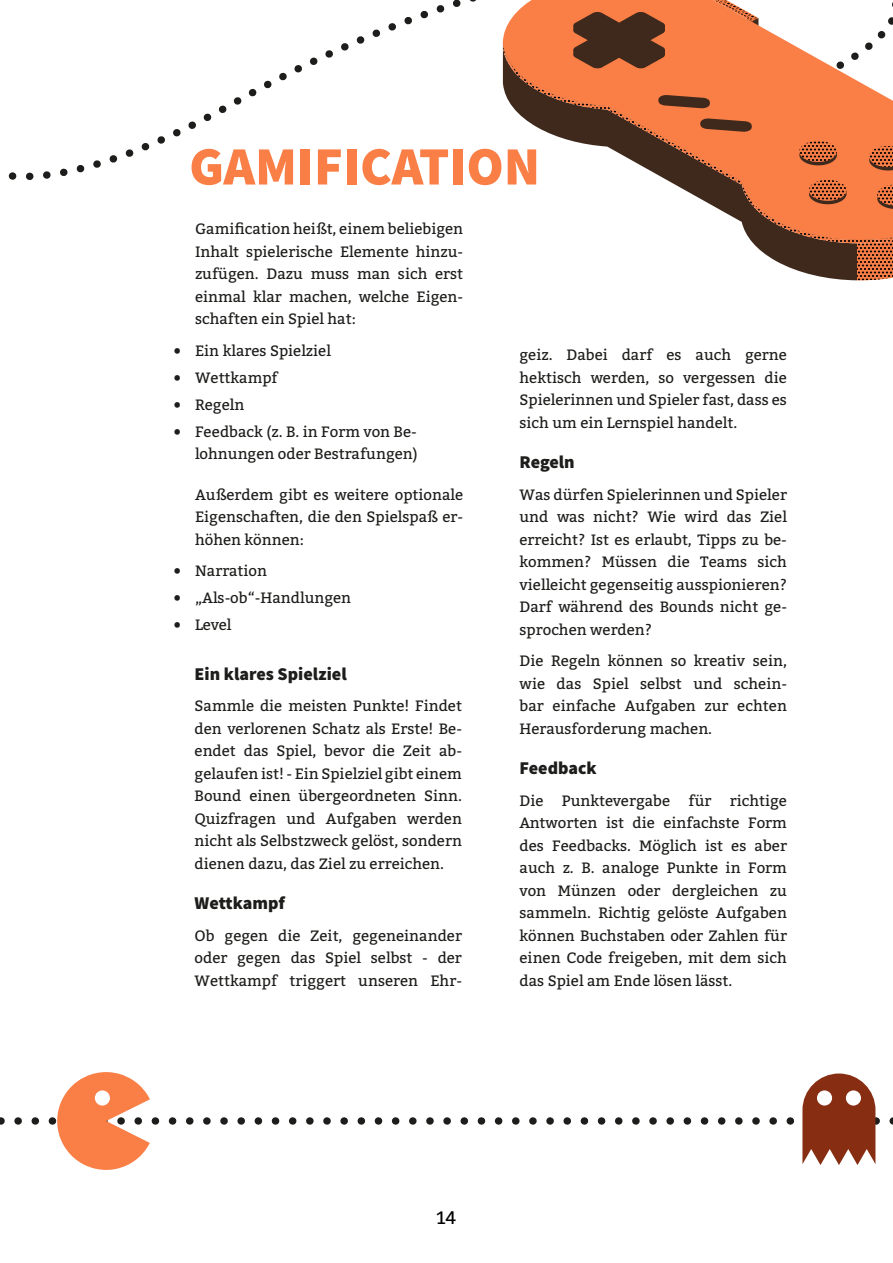
<style>
.page{position:relative;width:893px;height:1263px;background:#fff}
.page>*{position:absolute;margin:0;border:0;box-sizing:border-box;transform-origin:0 0}
.t1{font:900 54px "Source Sans Pro";color:#fa7f47}
.t2{font:900 18px "Source Sans Pro";color:#1d1d1b}
.t3{font:18px "Bitter";color:#000}
.t4{font:15px/22.5px "Bitter";color:#1d1d1b;text-align:justify}
.s1{font-family:"Source Sans Pro";font-weight:900;font-size:19.5px}
</style>
<div class="page">
<svg style="left:8px;top:0;width:495px;height:180px"></svg>
<svg style="left:754px;top:244px;width:103px;height:36px;fill:#3f291c"></svg>
<svg style="left:503px;top:0;width:390px;height:240px;fill:#fa7f47"></svg>
<svg style="left:797px;top:140px;width:42px;height:26px"></svg>
<svg style="left:857px;top:127px;width:36px;height:154px;background:#dd7140"></svg>
<svg style="left:807px;top:179px;width:41px;height:26px"></svg>
<svg style="left:658px;top:95px;width:52px;height:14px"></svg>
<svg style="left:700px;top:118px;width:52px;height:14px"></svg>
<svg style="left:573px;top:0;width:185px;height:69px;background:#bf673d"></svg>
<div style="left:648px;top:25px;width:17px;height:6px;background:#3f291c"></div>
<div style="left:648px;top:50px;width:17px;height:5px;background:#3f291c"></div>
<svg style="left:0;top:1072px;width:893px;height:98px"></svg>
<div style="left:95px;top:1090px;width:15px;height:15px;background:#fff;border-radius:50%"></div>
<div style="left:817px;top:1090px;width:15px;height:15px;background:#fff;border-radius:50%"></div>
<div style="left:846px;top:1090px;width:15px;height:15px;background:#fff;border-radius:50%"></div>
<h1 class="t1" style="left:189px;top:129px;width:352px">GAMIFICATION</h1>
<p class="t4" style="left:195px;top:217px;width:270px">Gamification heißt, einem beliebigen Inhalt spielerische Elemente hinzu&shy;zufügen. Dazu muss man sich erst einmal klar machen, welche Eigen&shy;schaften ein Spiel hat:</p>
<p class="t4" style="left:174px;top:338px;width:159px"><span class="s1">•</span> Ein klares Spielziel</p>
<p class="t4" style="left:174px;top:365px;width:106px"><span class="s1">•</span> Wettkampf</p>
<p class="t4" style="left:174px;top:392px;width:72px"><span class="s1">•</span> Regeln</p>
<p class="t4" style="left:174px;top:419px;width:246px;text-align:right"><span class="s1">•</span> Feedback (z. B. in Form von Be&shy;lohnungen oder Bestrafungen)</p>
<p class="t4" style="left:195px;top:482px;width:270px">Außerdem gibt es weitere optionale Eigenschaften, die den Spielspaß er&shy;höhen können:</p>
<p class="t4" style="left:174px;top:559px;width:95px"><span class="s1">•</span> Narration</p>
<p class="t4" style="left:174px;top:586px;width:179px"><span class="s1">•</span> „Als-ob“-Handlungen</p>
<p class="t4" style="left:174px;top:613px;width:59px"><span class="s1">•</span> Level</p>
<p class="t2" style="left:195px;top:661px;width:154px">Ein klares Spielziel</p>
<p class="t4" style="left:195px;top:694px;width:269px">Sammle die meisten Punkte! Findet den verlorenen Schatz als Erste! Be&shy;endet das Spiel, bevor die Zeit ab&shy;gelaufen ist! - Ein Spielziel gibt einem Bound einen übergeordneten Sinn.<br>Quizfragen und Aufgaben werden nicht als Selbstzweck gelöst, sondern dienen dazu, das Ziel zu erreichen.</p>
<p class="t2" style="left:195px;top:891px;width:92px">Wettkampf</p>
<p class="t4" style="left:195px;top:923px;width:269px">Ob gegen die Zeit, gegeneinander oder gegen das Spiel selbst - der Wettkampf triggert unseren Ehr-</p>
<p class="t4" style="left:519px;top:343px;width:269px">geiz. Dabei darf es auch gerne hektisch werden, so vergessen die Spielerinnen und Spieler fast, dass es sich um ein Lernspiel handelt.</p>
<p class="t2" style="left:520px;top:450px;width:57px">Regeln</p>
<p class="t4" style="left:520px;top:482px;width:269px">Was dürfen Spielerinnen und Spieler und was nicht? Wie wird das Ziel erreicht? Ist es erlaubt, Tipps zu be&shy;kommen? Müssen die Teams sich vielleicht gegenseitig ausspionieren?<br>Darf während des Bounds nicht ge&shy;sprochen werden?</p>
<p class="t4" style="left:520px;top:649px;width:269px">Die Regeln können so kreativ sein, wie das Spiel selbst und schein&shy;bar einfache Aufgaben zur echten Herausforderung machen.</p>
<p class="t2" style="left:520px;top:756px;width:79px">Feedback</p>
<p class="t4" style="left:520px;top:788px;width:269px">Die Punktevergabe für richtige Antworten ist die einfachste Form des Feedbacks. Möglich ist es aber auch z. B. analoge Punkte in Form von Münzen oder dergleichen zu sammeln. Richtig gelöste Aufgaben können Buchstaben oder Zahlen für einen Code freigeben, mit dem sich das Spiel am Ende lösen lässt.</p>
<p class="t3" style="left:436px;top:1205px;width:22px">14</p>
</div>
